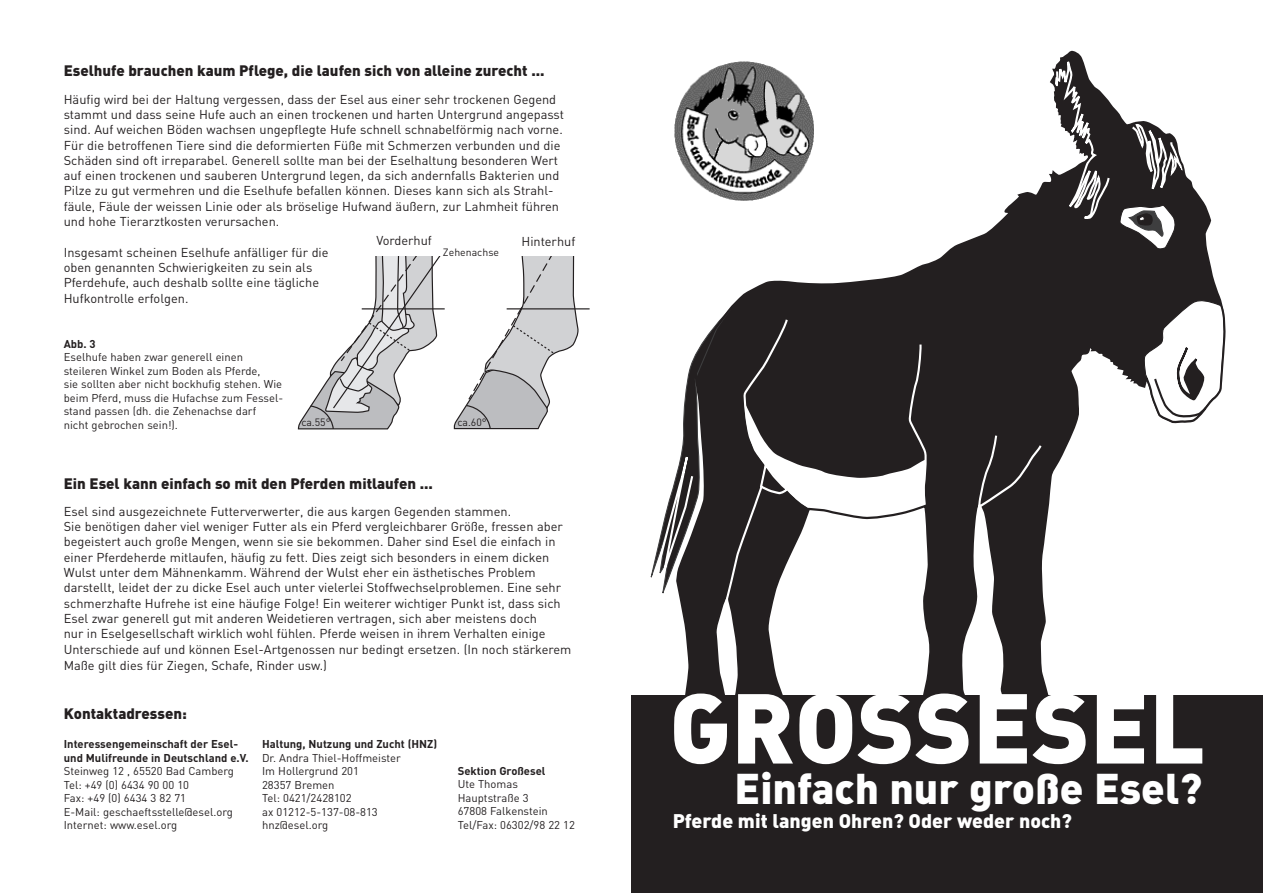
<style>
.page{position:relative;width:1263px;height:893px;background:#fff}
.page>*{position:absolute;margin:0;border:0;box-sizing:border-box;transform-origin:0 0}
.t1{font:97.5px "DIN Black Alternate";color:#fff}
.t2{font:42.45px "DIN Black Alternate";color:#fff}
.t3{font:19.5px "DIN Black Alternate";color:#fff}
.t4{font:900 15px "DIN";color:#231f20}
.t5{font:12.75px/15.3px "DIN";color:#231f20}
.t6{font:11.25px/13.5px "DIN";color:#231f20}
.t7{font:700 11.25px/13.5px "DIN";color:#231f20}
.t8{font:10.5px "DIN";color:#231f20}
</style>
<div class="page">
<svg style="left:650px;top:479px;width:25px;height:115px"></svg>
<svg style="left:675px;top:50px;width:551px;height:645px"></svg>
<svg style="left:723px;top:433px;width:320px;height:174px"></svg>
<svg style="left:741px;top:317px;width:188px;height:201px"></svg>
<div style="left:631px;top:695px;width:632px;height:198px;background:#231f20"></div>
<img style="left:674px;top:58px;width:139px;height:142px">
<svg style="left:297px;top:257px;width:293px;height:173px"></svg>
<p class="t4" style="left:64px;top:61px;width:482px">Eselhufe brauchen kaum Pflege, die laufen sich von alleine zurecht ...</p>
<p class="t5" style="left:64px;top:91px;width:502px">Häufig wird bei der Haltung vergessen, dass der Esel aus einer sehr trockenen Gegend stammt und dass seine Hufe auch an einen trockenen und harten Untergrund angepasst sind. Auf weichen Böden wachsen ungepflegte Hufe schnell schnabelförmig nach vorne.<br>Für die betroffenen Tiere sind die deformierten Füße mit Schmerzen verbunden und die Schäden sind oft irreparabel. Generell sollte man bei der Eselhaltung besonderen Wert auf einen trockenen und sauberen Untergrund legen, da sich andernfalls Bakterien und Pilze zu gut vermehren und die Eselhufe befallen können. Dieses kann sich als Strahl&shy;fäule, Fäule der weissen Linie oder als bröselige Hufwand äußern, zur Lahmheit führen und hohe Tierarztkosten verursachen.</p>
<p class="t5" style="left:64px;top:244px;width:266px">Insgesamt scheinen Eselhufe anfälliger für die oben genannten Schwierigkeiten zu sein als Pferdehufe, auch deshalb sollte eine tägliche Hufkontrolle erfolgen.</p>
<p class="t5" style="left:376px;top:233px;width:57px">Vorderhuf</p>
<p class="t5" style="left:521px;top:234px;width:55px">Hinterhuf</p>
<p class="t8" style="left:443px;top:245px;width:58px">Zehenachse</p>
<p class="t7" style="left:64px;top:337px;width:33px">Abb. 3</p>
<p class="t6" style="left:64px;top:350px;width:220px">Eselhufe haben zwar generell einen steileren Winkel zum Boden als Pferde,<br>sie sollten aber nicht bockhufig stehen. Wie beim Pferd, muss die Hufachse zum Fessel&shy;stand passen (dh. die Zehen-achse darf nicht gebrochen sein!).</p>
<p class="t8" style="left:301px;top:416px;width:31px">ca.55°</p>
<p class="t8" style="left:457px;top:416px;width:31px">ca.60°</p>
<p class="t4" style="left:64px;top:473px;width:371px">Ein Esel kann einfach so mit den Pferden mitlaufen ...</p>
<p class="t5" style="left:64px;top:503px;width:509px">Esel sind ausgezeichnete Futterverwerter, die aus kargen Gegenden stammen.<br>Sie benötigen daher viel weniger Futter als ein Pferd vergleichbarer Größe, fressen aber begeistert auch große Mengen, wenn sie sie bekommen. Daher sind Esel die einfach in einer Pferdeherde mitlaufen, häufig zu fett. Dies zeigt sich besonders in einem dicken Wulst unter dem Mähnenkamm. Während der Wulst eher ein ästhetisches Problem darstellt, leidet der zu dicke Esel auch unter vielerlei Stoffwechsel-problemen. Eine sehr schmerzhafte Hufrehe ist eine häufige Folge! Ein weiterer wichtiger Punkt ist, dass sich Esel zwar generell gut mit anderen Weide-tieren vertragen, sich aber meistens doch<br>nur in Eselgesellschaft wirklich wohl fühlen. Pferde weisen in ihrem Verhalten einige Unterschiede auf und können Esel-Artgenossen nur bedingt ersetzen. (In noch stärkerem Maße gilt dies für Ziegen, Schafe, Rinder usw.)</p>
<p class="t4" style="left:64px;top:703px;width:125px">Kontaktadressen:</p>
<p class="t7" style="left:64px;top:737px;width:186px">Interessengemeinschaft der Esel&shy;und Mulifreunde in Deutschland e.V.</p>
<p class="t6" style="left:64px;top:764px;width:172px">Steinweg 12 , 65520 Bad Camberg<br>Tel: +49 (0) 6434 90 00 10<br>Fax: +49 (0) 6434 3 82 71<br>E-Mail: geschaeftsstelle@esel.org<br>Internet: www.esel.org</p>
<p class="t7" style="left:458px;top:763px;width:89px">Sektion Großesel</p>
<h1 class="t1" style="left:669px;top:663px;width:537px">Grossesel</h1>
<p class="t7" style="left:262px;top:737px;width:177px">Haltung, Nutzung und Zucht (HNZ)</p>
<p class="t6" style="left:262px;top:751px;width:140px">Dr. Andra Thiel-Hoffmeister<br>Im Hollergrund 201<br>28357 Bremen<br>Tel: 0421/2428102<br>ax 01212-5-137-08-813 hnz@esel.org</p>
<p class="t6" style="left:458px;top:777px;width:119px">Ute Thomas<br>Hauptstraße 3<br>67808 Falkenstein<br>Tel/Fax: 06302/98 22 12</p>
<h2 class="t2" style="left:735px;top:760px;width:469px">Einfach nur große Esel?</h2>
<h3 class="t3" style="left:673px;top:808px;width:401px">Pferde mit langen Ohren? Oder weder noch?</h3>
</div>
